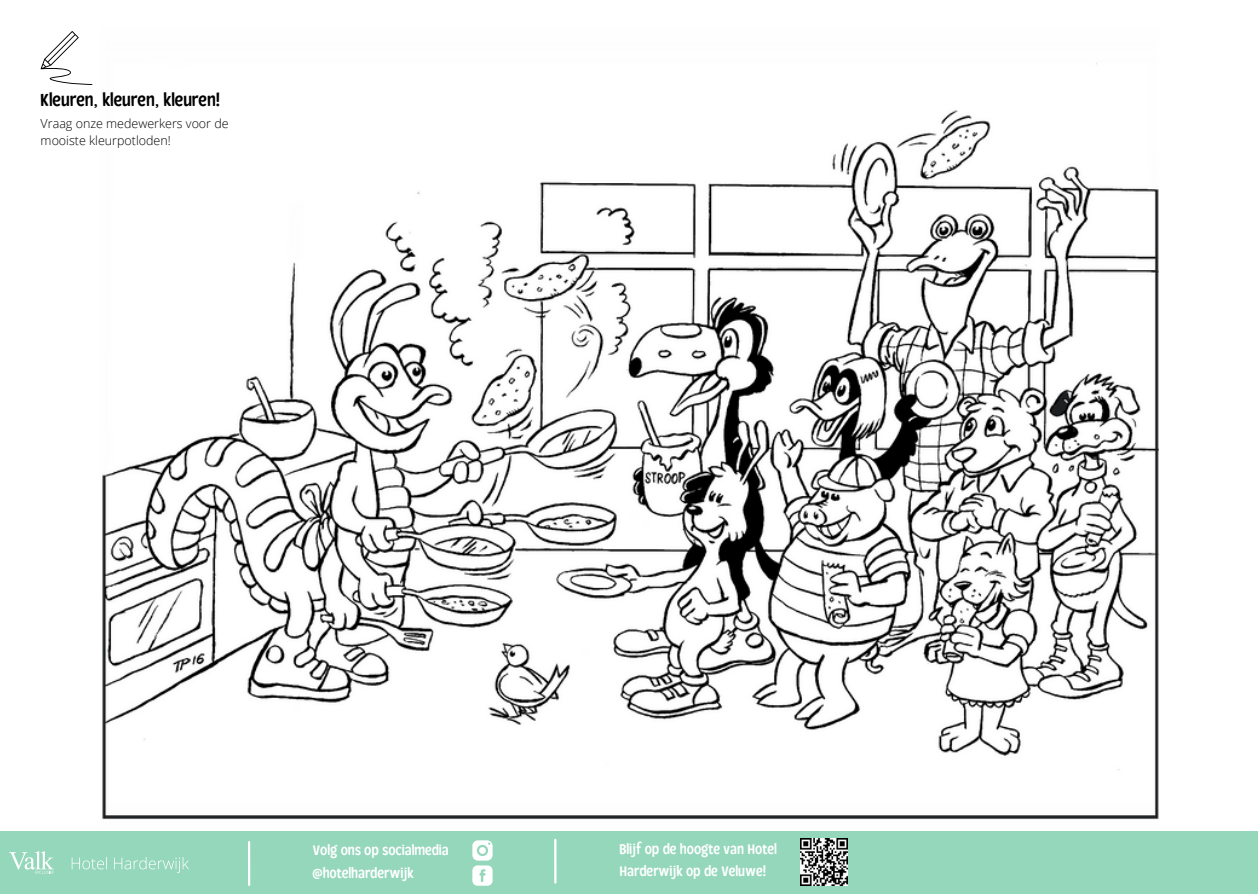
<style>
.page{position:relative;width:1258px;height:894px;background:#fff}
.page>*{position:absolute;margin:0;border:0;box-sizing:border-box;transform-origin:0 0}
.t1{font:21px "Loyola Round Pro";color:#000}
.t2{font:16.8px/22.2px "Loyola Round Pro";color:#fff}
.t3{font:300 12.6px/16.8px "Open Sans";color:#000}
</style>
<div class="page">
<div style="left:0;top:830px;width:1258px;height:63px;background:#94d7bb"></div>
<svg style="left:72px;top:857px;width:117px;height:15px"></svg>
<svg style="left:9px;top:851px;width:45px;height:22px"></svg>
<hr style="left:248px;top:841px;width:2px;height:43px;background:#fff">
<svg style="left:472px;top:840px;width:21px;height:45px"></svg>
<hr style="left:554px;top:839px;width:2px;height:43px;background:#fff">
<svg style="left:41px;top:31px;width:51px;height:54px"></svg>
<img style="left:102px;top:62px;width:1056px;height:758px">
<img style="left:800px;top:838px;width:47px;height:47px">
<p class="t1" style="left:41px;top:90px;width:181px">Kleuren, kleuren, kleuren!</p>
<p class="t3" style="left:41px;top:115px;width:190px">Vraag onze medewerkers voor de mooiste kleurpotloden!</p>
<p class="t2" style="left:313px;top:839px;width:138px">Volg ons op socialmedia @hotelharderwijk</p>
<p class="t2" style="left:619px;top:838px;width:159px">Blijf op de hoogte van Hotel<br>Harderwijk op de Veluwe!</p>
</div>
